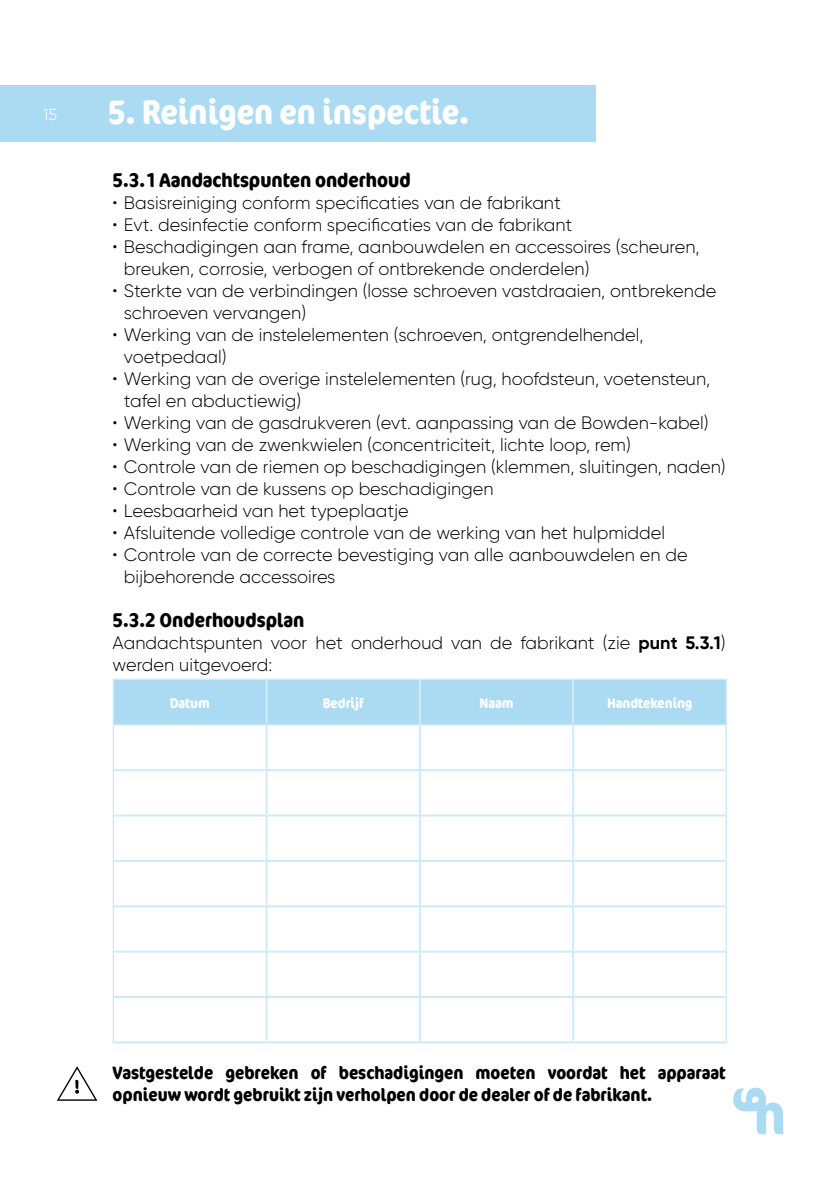
<style>
.page{position:relative;width:840px;height:1191px;background:#fff}
.page>*{position:absolute;margin:0;border:0;box-sizing:border-box;transform-origin:0 0}
.t1{font:700 condensed 34px "Cocon Offc Pro";color:#fff}
.t2{font:700 condensed 20px "Cocon Offc Pro";color:#000}
.t3{font:300 18px/22px "Gilroy";color:#000}
.t4{font:700 condensed 18px/22px "Cocon Offc Pro";color:#000}
.t5{font:300 16px "Gilroy";color:#fff}
.t6{font:700 condensed 14px "Cocon Offc Pro";color:#fff}
.s1{font-weight:700}
</style>
<div class="page">
<div style="left:0;top:85px;width:595px;height:57px;background:#aadbf3"></div>
<svg style="left:733px;top:1087px;width:49px;height:47px"></svg>
<div style="left:114px;top:680px;width:611px;height:44px;background:#aadbf3"></div>
<hr style="left:113px;top:680px;width:1px;height:44px;background:#cfeaf9">
<hr style="left:113px;top:678px;width:153px;height:2px;background:#cfeaf9">
<hr style="left:113px;top:724px;width:153px;height:1px;background:#cfeaf9">
<hr style="left:265px;top:680px;width:2px;height:44px;background:#cfeaf9">
<hr style="left:266px;top:678px;width:153px;height:2px;background:#cfeaf9">
<hr style="left:419px;top:678px;width:153px;height:2px;background:#cfeaf9">
<hr style="left:418px;top:680px;width:2px;height:44px;background:#cfeaf9">
<hr style="left:266px;top:724px;width:153px;height:1px;background:#cfeaf9">
<hr style="left:419px;top:724px;width:153px;height:1px;background:#cfeaf9">
<hr style="left:571px;top:680px;width:2px;height:44px;background:#cfeaf9">
<hr style="left:572px;top:678px;width:154px;height:2px;background:#cfeaf9">
<hr style="left:725px;top:680px;width:1px;height:44px;background:#cfeaf9">
<hr style="left:572px;top:724px;width:154px;height:1px;background:#cfeaf9">
<hr style="left:113px;top:725px;width:1px;height:45px;background:#cfeaf9">
<hr style="left:265px;top:725px;width:2px;height:44px;background:#cfeaf9">
<hr style="left:418px;top:725px;width:2px;height:44px;background:#cfeaf9">
<hr style="left:571px;top:725px;width:2px;height:44px;background:#cfeaf9">
<hr style="left:725px;top:725px;width:1px;height:45px;background:#cfeaf9">
<hr style="left:113px;top:770px;width:1px;height:45px;background:#cfeaf9">
<hr style="left:113px;top:815px;width:1px;height:46px;background:#cfeaf9">
<hr style="left:113px;top:861px;width:1px;height:45px;background:#cfeaf9">
<hr style="left:113px;top:906px;width:1px;height:45px;background:#cfeaf9">
<hr style="left:113px;top:951px;width:1px;height:46px;background:#cfeaf9">
<hr style="left:113px;top:997px;width:1px;height:44px;background:#cfeaf9">
<hr style="left:114px;top:769px;width:152px;height:2px;background:#cfeaf9">
<hr style="left:114px;top:814px;width:152px;height:2px;background:#cfeaf9">
<hr style="left:114px;top:860px;width:152px;height:2px;background:#cfeaf9">
<hr style="left:114px;top:905px;width:152px;height:2px;background:#cfeaf9">
<hr style="left:114px;top:950px;width:152px;height:2px;background:#cfeaf9">
<hr style="left:114px;top:996px;width:152px;height:2px;background:#cfeaf9">
<hr style="left:113px;top:1041px;width:153px;height:2px;background:#cfeaf9">
<hr style="left:265px;top:771px;width:2px;height:43px;background:#cfeaf9">
<hr style="left:265px;top:816px;width:2px;height:44px;background:#cfeaf9">
<hr style="left:265px;top:862px;width:2px;height:43px;background:#cfeaf9">
<hr style="left:265px;top:907px;width:2px;height:43px;background:#cfeaf9">
<hr style="left:265px;top:952px;width:2px;height:44px;background:#cfeaf9">
<hr style="left:265px;top:998px;width:2px;height:43px;background:#cfeaf9">
<hr style="left:266px;top:769px;width:153px;height:2px;background:#cfeaf9">
<hr style="left:419px;top:769px;width:153px;height:2px;background:#cfeaf9">
<hr style="left:418px;top:771px;width:2px;height:43px;background:#cfeaf9">
<hr style="left:418px;top:816px;width:2px;height:44px;background:#cfeaf9">
<hr style="left:418px;top:862px;width:2px;height:43px;background:#cfeaf9">
<hr style="left:418px;top:907px;width:2px;height:43px;background:#cfeaf9">
<hr style="left:418px;top:952px;width:2px;height:44px;background:#cfeaf9">
<hr style="left:418px;top:998px;width:2px;height:43px;background:#cfeaf9">
<hr style="left:266px;top:814px;width:153px;height:2px;background:#cfeaf9">
<hr style="left:419px;top:814px;width:153px;height:2px;background:#cfeaf9">
<hr style="left:266px;top:860px;width:153px;height:2px;background:#cfeaf9">
<hr style="left:419px;top:860px;width:153px;height:2px;background:#cfeaf9">
<hr style="left:266px;top:905px;width:153px;height:2px;background:#cfeaf9">
<hr style="left:419px;top:905px;width:153px;height:2px;background:#cfeaf9">
<hr style="left:266px;top:950px;width:153px;height:2px;background:#cfeaf9">
<hr style="left:419px;top:950px;width:153px;height:2px;background:#cfeaf9">
<hr style="left:266px;top:996px;width:153px;height:2px;background:#cfeaf9">
<hr style="left:419px;top:996px;width:153px;height:2px;background:#cfeaf9">
<hr style="left:266px;top:1041px;width:153px;height:2px;background:#cfeaf9">
<hr style="left:419px;top:1041px;width:153px;height:2px;background:#cfeaf9">
<hr style="left:571px;top:771px;width:2px;height:43px;background:#cfeaf9">
<hr style="left:571px;top:816px;width:2px;height:44px;background:#cfeaf9">
<hr style="left:571px;top:862px;width:2px;height:43px;background:#cfeaf9">
<hr style="left:571px;top:907px;width:2px;height:43px;background:#cfeaf9">
<hr style="left:571px;top:952px;width:2px;height:44px;background:#cfeaf9">
<hr style="left:571px;top:998px;width:2px;height:43px;background:#cfeaf9">
<hr style="left:572px;top:769px;width:153px;height:2px;background:#cfeaf9">
<hr style="left:725px;top:770px;width:1px;height:45px;background:#cfeaf9">
<hr style="left:725px;top:815px;width:1px;height:46px;background:#cfeaf9">
<hr style="left:725px;top:861px;width:1px;height:45px;background:#cfeaf9">
<hr style="left:725px;top:906px;width:1px;height:45px;background:#cfeaf9">
<hr style="left:725px;top:951px;width:1px;height:46px;background:#cfeaf9">
<hr style="left:725px;top:997px;width:1px;height:44px;background:#cfeaf9">
<hr style="left:572px;top:814px;width:153px;height:2px;background:#cfeaf9">
<hr style="left:572px;top:860px;width:153px;height:2px;background:#cfeaf9">
<hr style="left:572px;top:905px;width:153px;height:2px;background:#cfeaf9">
<hr style="left:572px;top:950px;width:153px;height:2px;background:#cfeaf9">
<hr style="left:572px;top:996px;width:153px;height:2px;background:#cfeaf9">
<hr style="left:572px;top:1041px;width:154px;height:2px;background:#cfeaf9">
<svg style="left:57px;top:1066px;width:40px;height:34px"></svg>
<p class="t5" style="left:43px;top:104px;width:15px">15</p>
<h1 class="t1" style="left:108px;top:88px;width:362px">5. Reinigen en inspectie.</h1>
<p class="t2" style="left:113px;top:165px;width:299px">5.3.1 Aandachtspunten onderhoud</p>
<p class="t3" style="left:113px;top:191px;width:449px">• Basisreiniging conform specificaties van de fabrikant</p>
<p class="t3" style="left:113px;top:213px;width:461px">• Evt. desinfectie conform specificaties van de fabrikant</p>
<p class="t3" style="left:124px;top:235px;width:576px;text-indent:-11px">• Beschadigingen aan frame, aanbouwdelen en accessoires (scheuren, breuken, corrosie, verbogen of ontbrekende onderdelen)</p>
<p class="t3" style="left:124px;top:279px;width:593px;text-indent:-11px">• Sterkte van de verbindingen (losse schroeven vastdraaien, ontbrekende schroeven vervangen)</p>
<p class="t3" style="left:124px;top:323px;width:521px;text-indent:-11px">• Werking van de instelelementen (schroeven, ontgrendelhendel, voetpedaal)</p>
<p class="t3" style="left:124px;top:367px;width:587px;text-indent:-11px">• Werking van de overige instelelementen (rug, hoofdsteun, voetensteun, tafel en abductiewig)</p>
<p class="t3" style="left:113px;top:411px;width:597px">• Werking van de gasdrukveren (evt. aanpassing van de Bowden-kabel)</p>
<p class="t3" style="left:113px;top:433px;width:519px">• Werking van de zwenkwielen (concentriciteit, lichte loop, rem)</p>
<p class="t3" style="left:113px;top:455px;width:614px">• Controle van de riemen op beschadigingen (klemmen, sluitingen, naden)</p>
<p class="t3" style="left:113px;top:477px;width:382px">• Controle van de kussens op beschadigingen</p>
<p class="t3" style="left:113px;top:499px;width:297px">• Leesbaarheid van het typeplaatje</p>
<p class="t3" style="left:113px;top:521px;width:553px">• Afsluitende volledige controle van de werking van het hulpmiddel</p>
<p class="t3" style="left:124px;top:543px;width:565px;text-indent:-11px">• Controle van de correcte bevestiging van alle aanbouwdelen en de bijbehorende accessoires</p>
<p class="t2" style="left:113px;top:605px;width:193px">5.3.2 Onderhoudsplan</p>
<p class="t3" style="left:113px;top:631px;width:614px">Aandachtspunten voor het onderhoud van de fabrikant (zie <span class="s1">punt 5.3.1</span>) werden uitgevoerd:</p>
<p class="t6" style="left:170px;top:693px;width:41px">Datum</p>
<p class="t6" style="left:322px;top:693px;width:43px">Bedrijf</p>
<p class="t6" style="left:479px;top:693px;width:36px">Naam</p>
<p class="t6" style="left:606px;top:693px;width:87px">Handtekening</p>
<p class="t4" style="left:113px;top:1061px;width:614px">Vastgestelde gebreken of beschadigingen moeten voordat het apparaat opnieuw wordt gebruikt zijn verholpen door de dealer of de fabrikant.</p>
</div>
